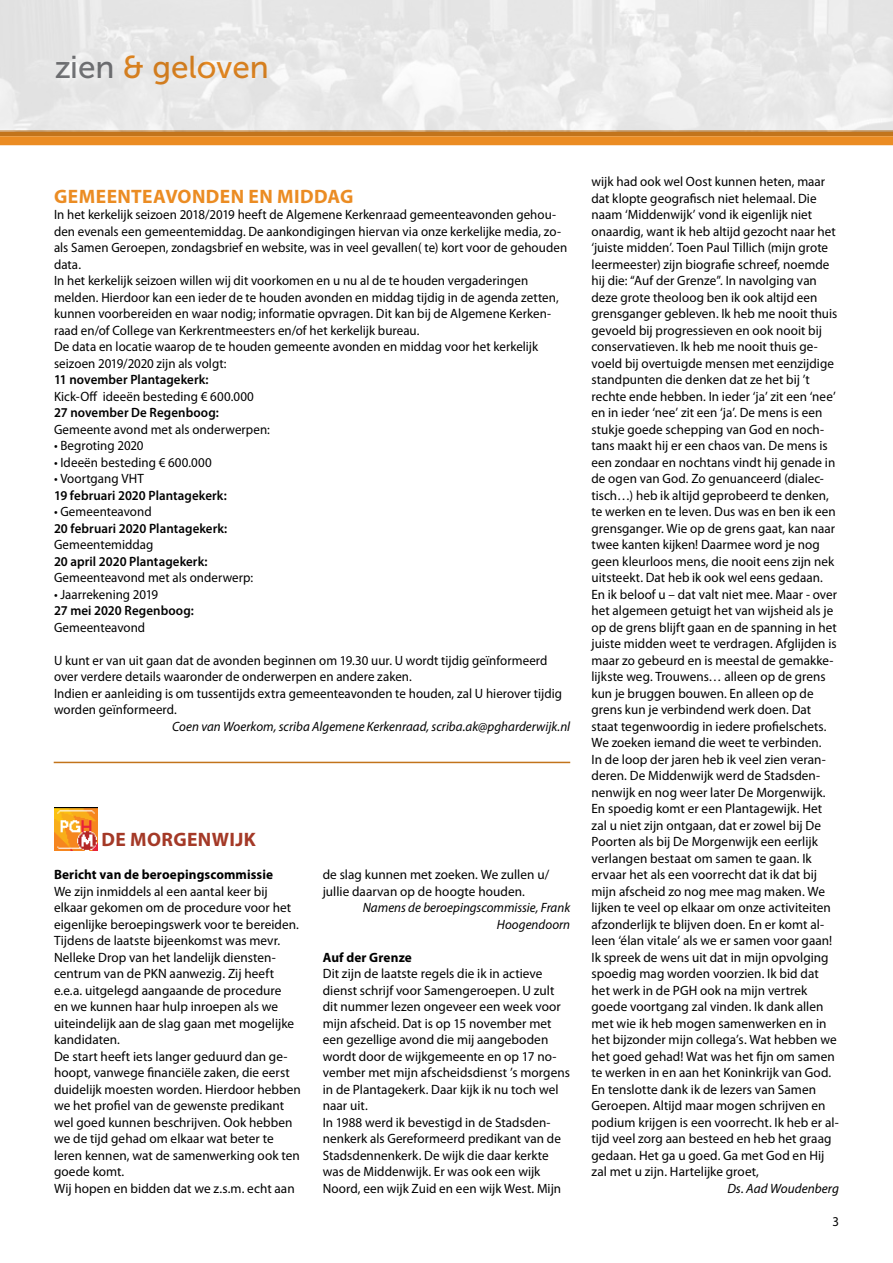
<style>
.page{position:relative;width:893px;height:1263px;background:#fff}
.page>*{position:absolute;margin:0;border:0;box-sizing:border-box;transform-origin:0 0}
.t1{font:31.5px "Museo Sans 500";color:#eb8c23}
.t2{font:700 19.5px "Myriad Pro";letter-spacing:.02em;color:#eb8c23}
.t3{font:700 19.5px "Myriad Pro";letter-spacing:.02em;color:#a43927}
.t4{font:13.5px/16.5px "Myriad Pro";letter-spacing:.005em;color:#000}
.t5{font:13.5px/16.5px "Myriad Pro";letter-spacing:.005em;color:#000;scale:.96 1}
.t6{font:600 13.5px "Myriad Pro";letter-spacing:.005em;color:#000;scale:.96 1}
.t7{font:italic 13.5px/16.5px "Myriad Pro";letter-spacing:.005em;color:#000;text-align:right;scale:.96 1}
.t8{font:700 13.5px "Myriad Pro";letter-spacing:.01em;color:#000}
.t9{font:italic 13.5px "Myriad Pro";letter-spacing:.005em;color:#000}
.t10{font:13.5px "Myriad Pro";letter-spacing:.005em;color:#000;scale:.95 1}
.s1{color:#77787b}
</style>
<div class="page">
<div style="left:0;top:130px;width:893px;height:6px;background:#c2741b"></div>
<div style="left:0;top:136px;width:893px;height:9px;background:#eb8c23"></div>
<img style="left:0;top:0;width:893px;height:132px">
<img style="left:54px;top:807px;width:43px;height:44px">
<hr style="left:54px;top:762px;width:516px;height:1px;background:#c2741b">
<h1 class="t1" style="left:54px;top:50px;width:216px"><span class="s1">zien</span> &amp; geloven</h1>
<h2 class="t2" style="left:54px;top:183px;width:301px">Gemeenteavonden en middag</h2>
<p class="t5" style="left:54px;top:206px;width:536px">In het kerkelijk seizoen 2018/2019 heeft de Algemene Kerkenraad gemeenteavonden gehou&shy;den evenals een gemeentemiddag. De aankondigingen hiervan via onze kerkelijke media, zo&shy;als Samen Geroepen, zondagsbrief en website, was in veel gevallen( te) kort voor de gehouden data.<br>In het kerkelijk seizoen willen wij dit voorkomen en u nu al de te houden vergaderingen melden. Hierdoor kan een ieder de te houden avonden en middag tijdig in de agenda zetten, kunnen voorbereiden en waar nodig; informatie opvragen. Dit kan bij de Algemene Kerken&shy;raad en/of College van Kerkrentmeesters en/of het kerkelijk bureau.<br>De data en locatie waarop de te houden gemeente avonden en middag voor het kerkelijk seizoen 2019/2020 zijn als volgt:</p>
<p class="t6" style="left:54px;top:371px;width:163px">11 november Plantagekerk:</p>
<p class="t5" style="left:54px;top:387px;width:210px">Kick-Off ideeën besteding € 600.000</p>
<p class="t6" style="left:54px;top:404px;width:173px">27 november De Regenboog:</p>
<p class="t5" style="left:54px;top:420px;width:226px">Gemeente avond met als onderwerpen:</p>
<p class="t5" style="left:54px;top:437px;width:95px">• Begroting 2020</p>
<p class="t5" style="left:54px;top:453px;width:166px">• Ideeën besteding € 600.000</p>
<p class="t5" style="left:54px;top:470px;width:95px">• Voortgang VHT</p>
<p class="t6" style="left:54px;top:486px;width:181px">19 februari 2020 Plantagekerk:</p>
<p class="t5" style="left:54px;top:503px;width:103px">• Gemeenteavond</p>
<p class="t6" style="left:54px;top:519px;width:182px">20 februari 2020 Plantagekerk:</p>
<p class="t5" style="left:54px;top:536px;width:105px">Gemeentemiddag</p>
<p class="t6" style="left:54px;top:552px;width:161px">20 april 2020 Plantagekerk:</p>
<p class="t5" style="left:54px;top:569px;width:209px">Gemeenteavond met als onderwerp:</p>
<p class="t5" style="left:54px;top:585px;width:110px">• Jaarrekening 2019</p>
<p class="t6" style="left:54px;top:602px;width:147px">27 mei 2020 Regenboog:</p>
<p class="t5" style="left:54px;top:618px;width:97px">Gemeenteavond</p>
<p class="t5" style="left:54px;top:651px;width:531px">U kunt er van uit gaan dat de avonden beginnen om 19.30 uur. U wordt tijdig geïnformeerd over verdere details waaronder de onderwerpen en andere zaken.<br>Indien er aanleiding is om tussentijds extra gemeenteavonden te houden, zal U hierover tijdig worden geïnformeerd.</p>
<p class="t7" style="left:172px;top:717px;width:416px">Coen van Woerkom, scriba Algemene Kerkenraad, scriba.ak@pgharderwijk.nl</p>
<h2 class="t3" style="left:102px;top:827px;width:156px">de morgenwijk</h2>
<p class="t8" style="left:54px;top:866px;width:221px">Bericht van de beroepingscommissie</p>
<p class="t4" style="left:54px;top:883px;width:248px">We zijn inmiddels al een aantal keer bij elkaar gekomen om de procedure voor het eigenlijke beroepingswerk voor te bereiden.<br>Tijdens de laatste bijeenkomst was mevr.<br>Nelleke Drop van het landelijk diensten&shy;centrum van de PKN aanwezig. Zij heeft e.e.a. uitgelegd aangaande de procedure<br>en we kunnen haar hulp inroepen als we uiteindelijk aan de slag gaan met mogelijke kandidaten.<br>De start heeft iets langer geduurd dan ge&shy;hoopt, vanwege financiële zaken, die eerst duidelijk moesten worden. Hierdoor hebben we het profiel van de gewenste predikant wel goed kunnen beschrijven. Ook hebben we de tijd gehad om elkaar wat beter te leren kennen, wat de samenwerking ook ten goede komt.<br>Wij hopen en bidden dat we z.s.m. echt aan</p>
<p class="t4" style="left:323px;top:866px;width:228px">de slag kunnen met zoeken. We zullen u/ jullie daarvan op de hoogte houden.</p>
<p class="t7" style="left:363px;top:899px;width:218px">Namens de beroepingscommissie, Frank<br>Hoogendoorn</p>
<p class="t8" style="left:323px;top:948px;width:91px">Auf der Grenze</p>
<p class="t4" style="left:323px;top:965px;width:249px">Dit zijn de laatste regels die ik in actieve dienst schrijf voor Samengeroepen. U zult dit nummer lezen ongeveer een week voor mijn afscheid. Dat is op 15 november met een gezellige avond die mij aangeboden wordt door de wijkgemeente en op 17 no&shy;vember met mijn afscheidsdienst ’s morgens in de Plantagekerk. Daar kijk ik nu toch wel naar uit.<br>In 1988 werd ik bevestigd in de Stadsden&shy;nenkerk als Gereformeerd predikant van de Stadsdennenkerk. De wijk die daar kerkte was de Middenwijk. Er was ook een wijk Noord, een wijk Zuid en een wijk West. Mijn</p>
<p class="t4" style="left:591px;top:173px;width:249px">wijk had ook wel Oost kunnen heten, maar dat klopte geografisch niet helemaal. Die naam ‘Middenwijk’ vond ik eigenlijk niet onaardig, want ik heb altijd gezocht naar het ‘juiste midden’. Toen Paul Tillich (mijn grote leermeester) zijn biografie schreef, noemde hij die: “Auf der Grenze”. In navolging van deze grote theoloog ben ik ook altijd een grensganger gebleven. Ik heb me nooit thuis gevoeld bij progressieven en ook nooit bij conservatieven. Ik heb me nooit thuis ge&shy;voeld bij overtuigde mensen met eenzijdige standpunten die denken dat ze het bij ’t rechte ende hebben. In ieder ‘ja’ zit een ‘nee’ en in ieder ‘nee’ zit een ‘ja’. De mens is een stukje goede schepping van God en noch&shy;tans maakt hij er een chaos van. De mens is een zondaar en nochtans vindt hij genade in de ogen van God. Zo genuanceerd (dialec&shy;tisch…) heb ik altijd geprobeerd te denken, te werken en te leven. Dus was en ben ik een grensganger. Wie op de grens gaat, kan naar twee kanten kijken! Daarmee word je nog geen kleurloos mens, die nooit eens zijn nek uitsteekt. Dat heb ik ook wel eens gedaan.<br>En ik beloof u – dat valt niet mee. Maar - over het algemeen getuigt het van wijsheid als je op de grens blijft gaan en de spanning in het juiste midden weet te verdragen. Afglijden is maar zo gebeurd en is meestal de gemakke&shy;lijkste weg. Trouwens… alleen op de grens kun je bruggen bouwen. En alleen op de grens kun je verbindend werk doen. Dat staat tegenwoordig in iedere profielschets.<br>We zoeken iemand die weet te verbinden.<br>In de loop der jaren heb ik veel zien veran&shy;deren. De Middenwijk werd de Stadsden&shy;nenwijk en nog weer later De Morgenwijk.<br>En spoedig komt er een Plantagewijk. Het zal u niet zijn ontgaan, dat er zowel bij De Poorten als bij De Morgenwijk een eerlijk verlangen bestaat om samen te gaan. Ik ervaar het als een voorrecht dat ik dat bij mijn afscheid zo nog mee mag maken. We lijken te veel op elkaar om onze activiteiten afzonderlijk te blijven doen. En er komt al&shy;leen ‘élan vitale’ als we er samen voor gaan!<br>Ik spreek de wens uit dat in mijn opvolging spoedig mag worden voorzien. Ik bid dat het werk in de PGH ook na mijn vertrek goede voortgang zal vinden. Ik dank allen met wie ik heb mogen samenwerken en in het bijzonder mijn collega’s. Wat hebben we het goed gehad! Wat was het fijn om samen te werken in en aan het Koninkrijk van God.<br>En tenslotte dank ik de lezers van Samen Geroepen. Altijd maar mogen schrijven en podium krijgen is een voorrecht. Ik heb er al&shy;tijd veel zorg aan besteed en heb het graag gedaan. Het ga u goed. Ga met God en Hij zal met u zijn. Hartelijke groet,</p>
<p class="t9" style="left:727px;top:1180px;width:113px">Ds. Aad Woudenberg</p>
<p class="t10" style="left:832px;top:1213px;width:8px">3</p>
</div>
